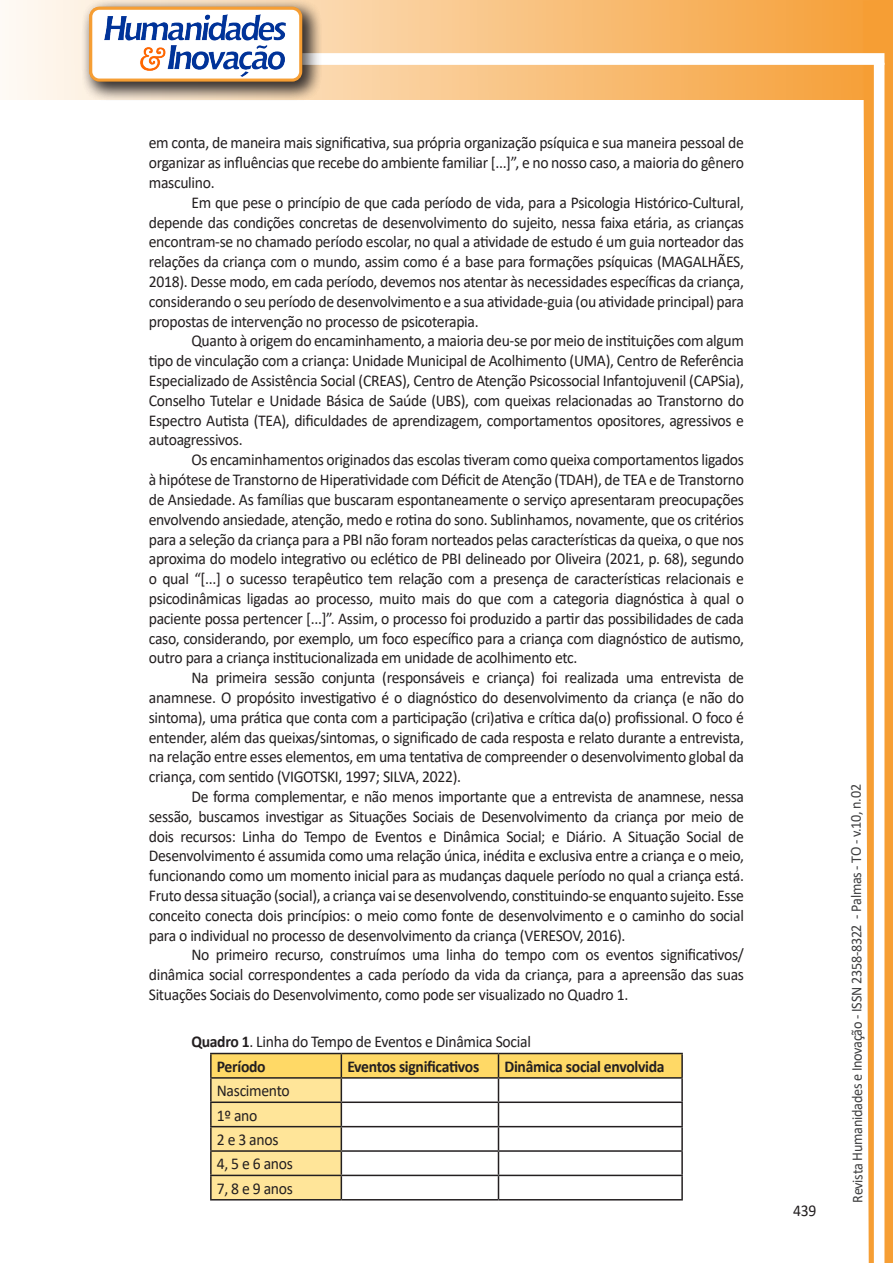
<style>
.page{position:relative;width:893px;height:1263px;background:#fff}
.page>*{position:absolute;margin:0;border:0;box-sizing:border-box;transform-origin:0 0}
.texto{font:16.5px/19.8px "Calibri";letter-spacing:-.02em;color:#231f20;text-align:justify;scale:.95 1}
.texto-2{font:700 16.5px "Calibri";letter-spacing:-.02em;color:#231f20;scale:.95 1}
.t1{font:15px "Calibri";letter-spacing:-.025em;color:#3e3e3f;scale:.95 1}
.s1{font-weight:700}
</style>
<div class="page">
<svg style="left:5px;top:0;width:858px;height:100px;background:#f9c484"></svg>
<div style="left:302px;top:53px;width:582px;height:12px;background:#fff;border:2px solid #fff"></div>
<svg style="left:863px;top:0;width:30px;height:1263px"></svg>
<div style="left:81px;top:0;width:241px;height:102px;background:#231f20;opacity:.75"></div>
<div style="left:91px;top:8px;width:210px;height:72px;background:#fff;border-radius:9px"></div>
<img style="left:104px;top:14px;width:181px;height:62px">
<div style="left:89px;top:7px;width:213px;height:75px;border:3px solid #f69e34;border-radius:9px"></div>
<hr style="left:210px;top:1053px;width:131px;height:1px;background:#231f20">
<hr style="left:210px;top:1054px;width:2px;height:23px;background:#231f20">
<hr style="left:498px;top:1053px;width:185px;height:1px;background:#231f20">
<hr style="left:681px;top:1054px;width:2px;height:23px;background:#231f20">
<hr style="left:210px;top:1077px;width:131px;height:2px;background:#231f20">
<hr style="left:210px;top:1079px;width:2px;height:22px;background:#231f20">
<hr style="left:498px;top:1077px;width:185px;height:2px;background:#231f20">
<hr style="left:681px;top:1079px;width:2px;height:22px;background:#231f20">
<hr style="left:210px;top:1101px;width:131px;height:2px;background:#231f20">
<hr style="left:210px;top:1103px;width:2px;height:23px;background:#231f20">
<hr style="left:498px;top:1101px;width:185px;height:2px;background:#231f20">
<hr style="left:681px;top:1103px;width:2px;height:23px;background:#231f20">
<hr style="left:210px;top:1126px;width:131px;height:1px;background:#231f20">
<hr style="left:210px;top:1127px;width:2px;height:23px;background:#231f20">
<hr style="left:498px;top:1126px;width:185px;height:1px;background:#231f20">
<hr style="left:681px;top:1127px;width:2px;height:23px;background:#231f20">
<hr style="left:210px;top:1150px;width:131px;height:2px;background:#231f20">
<hr style="left:210px;top:1152px;width:2px;height:23px;background:#231f20">
<hr style="left:498px;top:1150px;width:185px;height:2px;background:#231f20">
<hr style="left:681px;top:1152px;width:2px;height:23px;background:#231f20">
<hr style="left:210px;top:1175px;width:131px;height:1px;background:#231f20">
<hr style="left:210px;top:1176px;width:2px;height:23px;background:#231f20">
<hr style="left:498px;top:1175px;width:185px;height:1px;background:#231f20">
<svg style="left:211px;top:1053px;width:471px;height:146px"></svg>
<hr style="left:681px;top:1176px;width:2px;height:23px;background:#231f20">
<hr style="left:210px;top:1199px;width:131px;height:1px;background:#231f20">
<hr style="left:341px;top:1199px;width:157px;height:1px;background:#231f20">
<hr style="left:498px;top:1199px;width:185px;height:1px;background:#231f20">
<p class="texto" style="left:149px;top:133px;width:628px">em conta, de maneira mais significativa, sua própria organização psíquica e sua maneira pessoal de organizar as influências que recebe do ambiente familiar [...]”, e no nosso caso, a maioria do gênero masculino.</p>
<p class="texto" style="left:149px;top:192px;width:628px;text-indent:43px">Em que pese o princípio de que cada período de vida, para a Psicologia Histórico-Cultural, depende das condições concretas de desenvolvimento do sujeito, nessa faixa etária, as crianças encontram-se no chamado período escolar, no qual a atividade de estudo é um guia norteador das relações da criança com o mundo, assim como é a base para formações psíquicas (MAGALHÃES, 2018). Desse modo, em cada período, devemos nos atentar às necessidades específicas da criança, considerando o seu período de desenvolvimento e a sua atividade-guia (ou atividade principal) para propostas de intervenção no processo de psicoterapia.</p>
<p class="texto" style="left:149px;top:331px;width:628px;text-indent:43px">Quanto à origem do encaminhamento, a maioria deu-se por meio de instituições com algum tipo de vinculação com a criança: Unidade Municipal de Acolhimento (UMA), Centro de Referência Especializado de Assistência Social (CREAS), Centro de Atenção Psicossocial Infantojuvenil (CAPSia), Conselho Tutelar e Unidade Básica de Saúde (UBS), com queixas relacionadas ao Transtorno do Espectro Autista (TEA), dificuldades de aprendizagem, comportamentos opositores, agressivos e autoagressivos.</p>
<p class="texto" style="left:149px;top:449px;width:628px;text-indent:43px">Os encaminhamentos originados das escolas tiveram como queixa comportamentos ligados à hipótese de Transtorno de Hiperatividade com Déficit de Atenção (TDAH), de TEA e de Transtorno de Ansiedade. As famílias que buscaram espontaneamente o serviço apresentaram preocupações envolvendo ansiedade, atenção, medo e rotina do sono. Sublinhamos, novamente, que os critérios para a seleção da criança para a PBI não foram norteados pelas características da queixa, o que nos aproxima do modelo integrativo ou eclético de PBI delineado por Oliveira (2021, p. 68), segundo o qual “[...] o sucesso terapêutico tem relação com a presença de características relacionais e psicodinâmicas ligadas ao processo, muito mais do que com a categoria diagnóstica à qual o paciente possa pertencer [...]”. Assim, o processo foi produzido a partir das possibilidades de cada caso, considerando, por exemplo, um foco específico para a criança com diagnóstico de autismo, outro para a criança institucionalizada em unidade de acolhimento etc.</p>
<p class="texto" style="left:149px;top:667px;width:628px;text-indent:43px">Na primeira sessão conjunta (responsáveis e criança) foi realizada uma entrevista de anamnese. O propósito investigativo é o diagnóstico do desenvolvimento da criança (e não do sintoma), uma prática que conta com a participação (cri)ativa e crítica da(o) profissional. O foco é entender, além das queixas/sintomas, o significado de cada resposta e relato durante a entrevista, na relação entre esses elementos, em uma tentativa de compreender o desenvolvimento global da criança, com sentido (VIGOTSKI, 1997; SILVA, 2022).</p>
<p class="texto" style="left:149px;top:786px;width:628px;text-indent:43px">De forma complementar, e não menos importante que a entrevista de anamnese, nessa sessão, buscamos investigar as Situações Sociais de Desenvolvimento da criança por meio de dois recursos: Linha do Tempo de Eventos e Dinâmica Social; e Diário. A Situação Social de Desenvolvimento é assumida como uma relação única, inédita e exclusiva entre a criança e o meio, funcionando como um momento inicial para as mudanças daquele período no qual a criança está.<br>Fruto dessa situação (social), a criança vai se desenvolvendo, constituindo-se enquanto sujeito. Esse conceito conecta dois princípios: o meio como fonte de desenvolvimento e o caminho do social para o individual no processo de desenvolvimento da criança (VERESOV, 2016).</p>
<p class="texto" style="left:149px;top:944px;width:628px;text-indent:43px">No primeiro recurso, construímos uma linha do tempo com os eventos significativos/ dinâmica social correspondentes a cada período da vida da criança, para a apreensão das suas Situações Sociais do Desenvolvimento, como pode ser visualizado no Quadro 1.</p>
<p class="texto" style="left:191px;top:1031px;width:359px"><span class="s1">Quadro 1</span>. Linha do Tempo de Eventos e Dinâmica Social</p>
<p class="texto-2" style="left:217px;top:1055px;width:53px">Período</p>
<p class="texto-2" style="left:347px;top:1055px;width:140px">Eventos significativos</p>
<p class="texto-2" style="left:504px;top:1055px;width:170px">Dinâmica social envolvida</p>
<p class="texto" style="left:217px;top:1080px;width:78px">Nascimento</p>
<p class="texto" style="left:217px;top:1105px;width:44px">1º ano</p>
<p class="texto" style="left:217px;top:1129px;width:66px">2 e 3 anos</p>
<p class="texto" style="left:217px;top:1153px;width:82px">4, 5 e 6 anos</p>
<p class="texto" style="left:217px;top:1178px;width:82px">7, 8 e 9 anos</p>
<p class="texto" style="left:793px;top:1200px;width:26px">439</p>
<p class="t1" style="left:846px;top:1203px;width:442px;rotate:-90deg">Revista Humanidades e Inovação - ISSN 2358-8322 - Palmas - TO - v.10, n.02</p>
</div>
